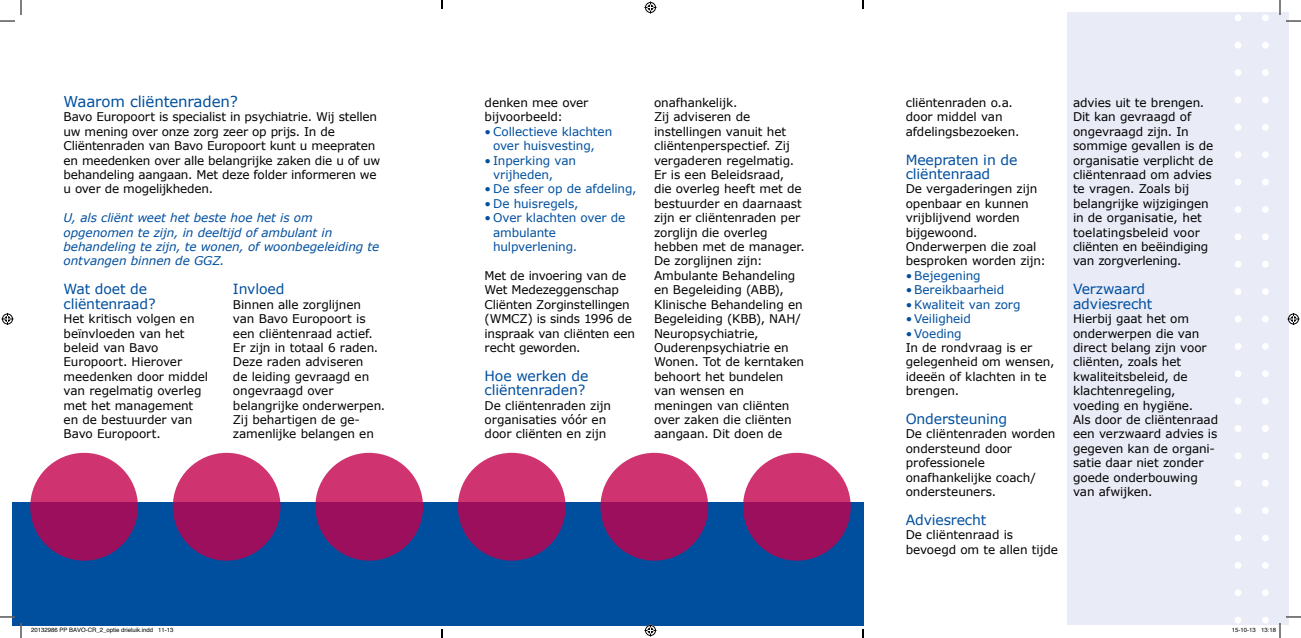
<style>
.page{position:relative;width:1301px;height:638px;background:#fff}
.page>*{position:absolute;margin:0;border:0;box-sizing:border-box;transform-origin:0 0}
.t1{font:15px "Verdana";letter-spacing:-.01em;color:#004f9f}
.t2{font:14px/14.4px "Verdana";letter-spacing:-.01em;color:#004f9f}
.t3{font:12px/14.4px "Verdana";letter-spacing:-.01em;color:#000}
.t4{font:12px/14.4px "Verdana";letter-spacing:-.01em;color:#004f9f}
.t5{font:italic 12px/14.4px "Verdana";letter-spacing:-.01em;color:#004f9f}
.t6{font:6px "Helvetica";color:#000}
</style>
<div class="page">
<div style="left:12px;top:501px;width:430px;height:124px;background:#004f9f"></div>
<div style="left:442px;top:501px;width:421px;height:124px;background:#004f9f"></div>
<svg style="left:30px;top:452px;width:108px;height:108px;background:#b32167"></svg>
<svg style="left:173px;top:452px;width:107px;height:108px;background:#b32166"></svg>
<svg style="left:315px;top:452px;width:108px;height:108px;background:#b32267"></svg>
<svg style="left:458px;top:452px;width:107px;height:108px;background:#b32166"></svg>
<svg style="left:600px;top:452px;width:108px;height:108px;background:#b32267"></svg>
<svg style="left:743px;top:452px;width:107px;height:108px;background:#b32166"></svg>
<div style="left:1066px;top:12px;width:222px;height:613px;background:#e9ebf7"></div>
<div style="left:1262px;top:14px;width:6px;height:7px;background:#fff;border-radius:50%"></div>
<div style="left:1262px;top:42px;width:6px;height:7px;background:#fff;border-radius:50%"></div>
<div style="left:1262px;top:69px;width:6px;height:7px;background:#fff;border-radius:50%"></div>
<div style="left:1262px;top:96px;width:6px;height:7px;background:#fff;border-radius:50%"></div>
<div style="left:1262px;top:124px;width:6px;height:7px;background:#fff;border-radius:50%"></div>
<div style="left:1262px;top:151px;width:6px;height:7px;background:#fff;border-radius:50%"></div>
<div style="left:1262px;top:178px;width:6px;height:7px;background:#fff;border-radius:50%"></div>
<div style="left:1262px;top:206px;width:6px;height:7px;background:#fff;border-radius:50%"></div>
<div style="left:1262px;top:233px;width:6px;height:7px;background:#fff;border-radius:50%"></div>
<svg style="left:1262px;top:261px;width:6px;height:6px"></svg>
<div style="left:1262px;top:288px;width:6px;height:7px;background:#fff;border-radius:50%"></div>
<div style="left:1262px;top:315px;width:6px;height:7px;background:#fff;border-radius:50%"></div>
<svg style="left:1262px;top:343px;width:6px;height:6px"></svg>
<div style="left:1262px;top:370px;width:6px;height:7px;background:#fff;border-radius:50%"></div>
<div style="left:1262px;top:397px;width:6px;height:7px;background:#fff;border-radius:50%"></div>
<div style="left:1234px;top:14px;width:7px;height:7px;background:#fff;border-radius:50%"></div>
<div style="left:1234px;top:42px;width:7px;height:7px;background:#fff;border-radius:50%"></div>
<div style="left:1234px;top:69px;width:7px;height:7px;background:#fff;border-radius:50%"></div>
<div style="left:1234px;top:96px;width:7px;height:7px;background:#fff;border-radius:50%"></div>
<div style="left:1234px;top:124px;width:7px;height:7px;background:#fff;border-radius:50%"></div>
<div style="left:1234px;top:151px;width:7px;height:7px;background:#fff;border-radius:50%"></div>
<div style="left:1234px;top:178px;width:7px;height:7px;background:#fff;border-radius:50%"></div>
<div style="left:1234px;top:206px;width:7px;height:7px;background:#fff;border-radius:50%"></div>
<div style="left:1234px;top:233px;width:7px;height:7px;background:#fff;border-radius:50%"></div>
<div style="left:1234px;top:261px;width:7px;height:6px;background:#fff;border-radius:50%"></div>
<div style="left:1234px;top:288px;width:7px;height:7px;background:#fff;border-radius:50%"></div>
<div style="left:1234px;top:315px;width:7px;height:7px;background:#fff;border-radius:50%"></div>
<div style="left:1234px;top:343px;width:7px;height:6px;background:#fff;border-radius:50%"></div>
<div style="left:1234px;top:370px;width:7px;height:7px;background:#fff;border-radius:50%"></div>
<div style="left:1234px;top:397px;width:7px;height:7px;background:#fff;border-radius:50%"></div>
<svg style="left:1262px;top:425px;width:6px;height:6px"></svg>
<div style="left:1262px;top:452px;width:6px;height:7px;background:#fff;border-radius:50%"></div>
<div style="left:1262px;top:479px;width:6px;height:7px;background:#fff;border-radius:50%"></div>
<svg style="left:1262px;top:507px;width:6px;height:6px"></svg>
<div style="left:1262px;top:534px;width:6px;height:7px;background:#fff;border-radius:50%"></div>
<div style="left:1262px;top:561px;width:6px;height:7px;background:#fff;border-radius:50%"></div>
<div style="left:1262px;top:589px;width:6px;height:7px;background:#fff;border-radius:50%"></div>
<div style="left:1262px;top:616px;width:6px;height:7px;background:#fff;border-radius:50%"></div>
<div style="left:1234px;top:425px;width:7px;height:6px;background:#fff;border-radius:50%"></div>
<div style="left:1234px;top:452px;width:7px;height:7px;background:#fff;border-radius:50%"></div>
<div style="left:1234px;top:479px;width:7px;height:7px;background:#fff;border-radius:50%"></div>
<div style="left:1234px;top:507px;width:7px;height:6px;background:#fff;border-radius:50%"></div>
<div style="left:1234px;top:534px;width:7px;height:7px;background:#fff;border-radius:50%"></div>
<div style="left:1234px;top:561px;width:7px;height:7px;background:#fff;border-radius:50%"></div>
<div style="left:1234px;top:589px;width:7px;height:7px;background:#fff;border-radius:50%"></div>
<div style="left:1234px;top:616px;width:7px;height:7px;background:#fff;border-radius:50%"></div>
<svg style="left:1286px;top:20px;width:15px;height:2px"></svg>
<svg style="left:1286px;top:616px;width:15px;height:1px"></svg>
<svg style="left:0;top:0;width:22px;height:22px"></svg>
<svg style="left:0;top:616px;width:22px;height:21px"></svg>
<svg style="left:1279px;top:0;width:1px;height:15px"></svg>
<svg style="left:644px;top:2px;width:12px;height:12px"></svg>
<svg style="left:644px;top:624px;width:12px;height:12px"></svg>
<svg style="left:2px;top:313px;width:12px;height:12px"></svg>
<svg style="left:1287px;top:313px;width:12px;height:12px"></svg>
<svg style="left:1237px;top:622px;width:43px;height:15px"></svg>
<svg style="left:441px;top:0;width:2px;height:9px"></svg>
<svg style="left:441px;top:629px;width:2px;height:8px"></svg>
<svg style="left:862px;top:0;width:2px;height:9px"></svg>
<svg style="left:862px;top:629px;width:2px;height:8px"></svg>
<p class="t1" style="left:64px;top:92px;width:176px">Waarom cliëntenraden?</p>
<p class="t3" style="left:64px;top:109px;width:318px">Bavo Europoort is specialist in psychiatrie. Wij stellen uw mening over onze zorg zeer op prijs. In de Cliëntenraden van Bavo Europoort kunt u meepraten en meedenken over alle belangrijke zaken die u of uw behandeling aangaan. Met deze folder informeren we u over de mogelijkheden.</p>
<p class="t5" style="left:64px;top:210px;width:317px">U, als cliënt weet het beste hoe het is om opgenomen te zijn, in deeltijd of ambulant in behandeling te zijn, te wonen, of woonbegeleiding te ontvangen binnen de GGZ.</p>
<p class="t2" style="left:64px;top:281px;width:94px">Wat doet de cliëntenraad?</p>
<p class="t3" style="left:64px;top:311px;width:146px">Het kritisch volgen en beïnvloeden van het beleid van Bavo<br>Europoort. Hierover meedenken door middel van regelmatig overleg met het management en de bestuurder van<br>Bavo Europoort.</p>
<p class="t2" style="left:233px;top:281px;width:53px">Invloed</p>
<p class="t3" style="left:233px;top:296px;width:154px">Binnen alle zorglijnen van Bavo Europoort is een cliëntenraad actief.<br>Er zijn in totaal 6 raden.<br>Deze raden adviseren<br>de leiding gevraagd en ongevraagd over belangrijke onderwerpen.<br>Zij behartigen de ge&shy;zamenlijke belangen en</p>
<p class="t3" style="left:484px;top:95px;width:105px">denken mee over bijvoorbeeld:</p>
<p class="t4" style="left:493px;top:124px;width:121px;text-indent:-9px">• Collectieve klachten over huisvesting,</p>
<p class="t4" style="left:493px;top:152px;width:85px;text-indent:-9px">• Inperking van vrijheden,</p>
<p class="t4" style="left:484px;top:181px;width:153px">• De sfeer op de afdeling,</p>
<p class="t4" style="left:484px;top:196px;width:95px">• De huisregels,</p>
<p class="t4" style="left:493px;top:210px;width:134px;text-indent:-9px">• Over klachten over de ambulante hulpverlening.</p>
<p class="t3" style="left:484px;top:268px;width:152px">Met de invoering van de<br>Wet Medezeggenschap<br>Cliënten Zorginstellingen (WMCZ) is sinds 1996 de inspraak van cliënten een recht geworden.</p>
<p class="t2" style="left:484px;top:368px;width:105px">Hoe werken de cliëntenraden?</p>
<p class="t3" style="left:484px;top:397px;width:128px">De cliëntenraden zijn organisaties vóór en door cliënten en zijn</p>
<p class="t3" style="left:654px;top:95px;width:152px">onafhankelijk.<br>Zij adviseren de instellingen vanuit het cliëntenperspectief. Zij vergaderen regelmatig.<br>Er is een Beleidsraad,<br>die overleg heeft met de bestuurder en daarnaast zijn er cliëntenraden per zorglijn die overleg hebben met de manager.<br>De zorglijnen zijn:<br>Ambulante Behandeling en Begeleiding (ABB),<br>Klinische Behandeling en<br>Begeleiding (KBB), NAH/<br>Neuropsychiatrie,<br>Ouderenpsychiatrie en<br>Wonen. Tot de kerntaken behoort het bundelen van wensen en meningen van cliënten over zaken die cliënten aangaan. Dit doen de</p>
<p class="t3" style="left:1073px;top:95px;width:142px">advies uit te brengen.<br>Dit kan gevraagd of ongevraagd zijn. In sommige gevallen is de organisatie verplicht de cliëntenraad om advies te vragen. Zoals bij belangrijke wijzigingen in de organisatie, het toelatingsbeleid voor cliënten en beëindiging van zorgverlening.</p>
<p class="t3" style="left:905px;top:95px;width:115px">cliëntenraden o.a. door middel van afdelingsbezoeken.</p>
<p class="t2" style="left:905px;top:152px;width:113px">Meepraten in de cliëntenraad</p>
<p class="t3" style="left:905px;top:181px;width:142px">De vergaderingen zijn openbaar en kunnen vrijblijvend worden bijgewoond.<br>Onderwerpen die zoal besproken worden zijn:</p>
<p class="t4" style="left:905px;top:268px;width:77px">• Bejegening</p>
<p class="t4" style="left:905px;top:282px;width:100px">• Bereikbaarheid</p>
<p class="t4" style="left:905px;top:296px;width:116px">• Kwaliteit van zorg</p>
<p class="t4" style="left:905px;top:311px;width:67px">• Veiligheid</p>
<p class="t4" style="left:905px;top:325px;width:58px">• Voeding</p>
<p class="t3" style="left:905px;top:340px;width:150px">In de rondvraag is er gelegenheid om wensen, ideeën of klachten in te brengen.</p>
<p class="t2" style="left:905px;top:411px;width:103px">Ondersteuning</p>
<p class="t3" style="left:905px;top:426px;width:151px">De cliëntenraden worden ondersteund door professionele onafhankelijke coach/ ondersteuners.</p>
<p class="t2" style="left:905px;top:512px;width:82px">Adviesrecht</p>
<p class="t3" style="left:905px;top:527px;width:154px">De cliëntenraad is bevoegd om te allen tijde</p>
<p class="t2" style="left:1073px;top:281px;width:81px">Verzwaard adviesrecht</p>
<p class="t3" style="left:1073px;top:311px;width:147px">Hierbij gaat het om onderwerpen die van direct belang zijn voor cliënten, zoals het kwaliteitsbeleid, de klachtenregeling, voeding en hygiëne.<br>Als door de cliëntenraad een verzwaard advies is gegeven kan de organi&shy;satie daar niet zonder goede onderbouwing van afwijken.</p>
<p class="t6" style="left:31px;top:625px;width:144px">20132986 PP BAVO-CR_2_optie drieluik.indd 11-13</p>
<p class="t6" style="left:1232px;top:625px;width:46px">15-10-13 13:18</p>
</div>
